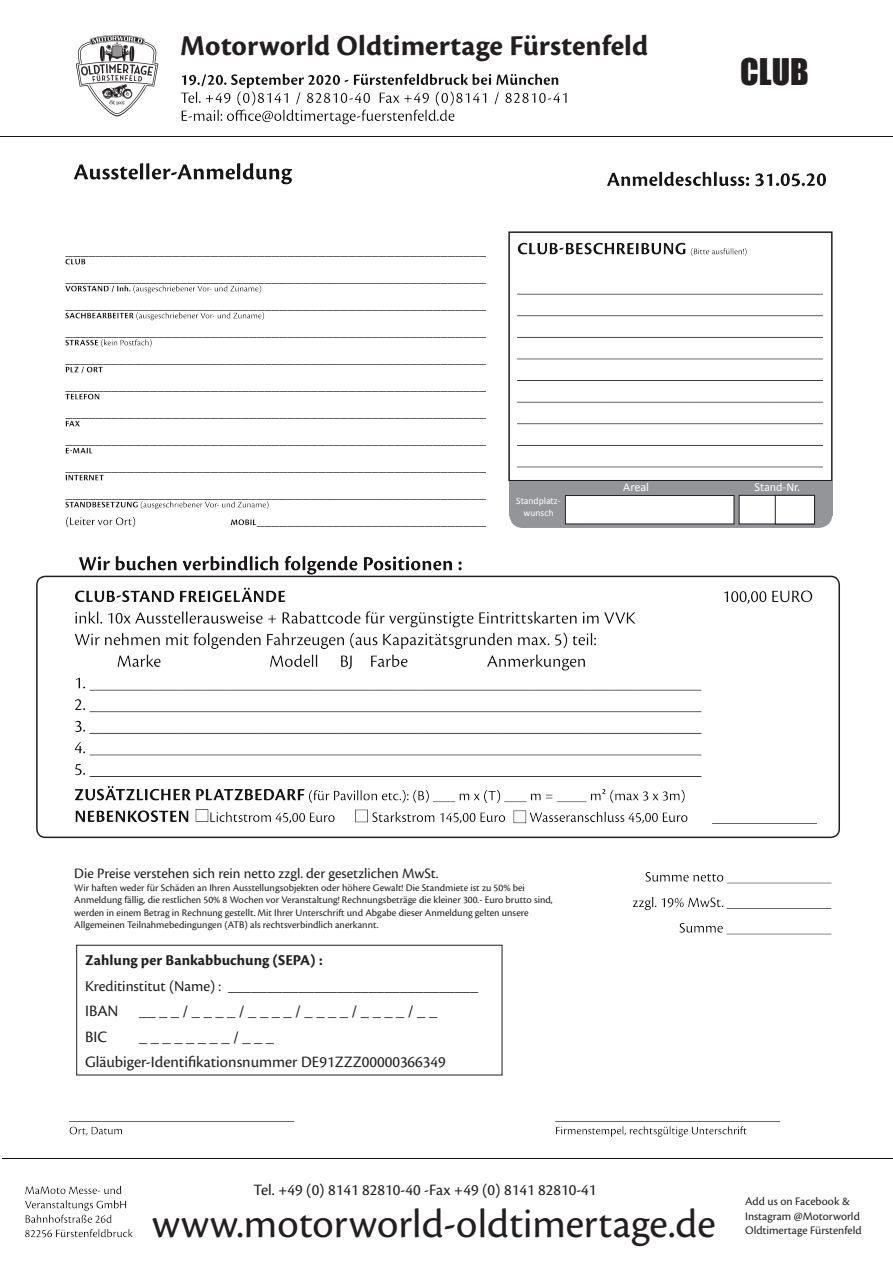
<style>
.page{position:relative;width:893px;height:1263px;background:#fff}
.page>*{position:absolute;margin:0;border:0;box-sizing:border-box;transform-origin:0 0}
.t1{font:42.3px "Cronos Pro";color:#231f20}
.t2{font:33.75px "Impact";color:#231f20}
.t3{font:700 30px "Cronos Pro";letter-spacing:.005em;color:#231f20}
.t4{font:16.5px/25.5px "Cronos Pro";color:#231f20}
.t5{font:15.6px "Cronos Pro";letter-spacing:-.005em;color:#231f20}
.t6{font:700 15.6px "Cronos Pro";color:#231f20}
.t7{font:15px "Cronos Pro";color:#231f20}
.t8{font:12.15px "Calibri";color:#fff}
.t9{font:12px/14.4px "Cronos Pro";color:#231f20}
.t10{font:10.5px/12.6px "Cronos Pro";color:#231f20}
.t11{font:9.75px/11.7px "Calibri";color:#fff;text-align:center}
</style>
<div class="page">
<hr style="left:0;top:136px;width:893px;height:3px;background:#231f20;opacity:.5">
<div style="left:177px;top:70px;width:411px;height:56px;background:#231f20;opacity:.5"></div>
<div style="left:521px;top:867px;width:328px;height:72px;background:#231f20;opacity:.5"></div>
<div style="left:602px;top:167px;width:249px;height:27px;background:#231f20;opacity:.5"></div>
<div style="left:68px;top:158px;width:253px;height:39px;background:#231f20;opacity:.5"></div>
<div style="left:76px;top:945px;width:426px;height:130px;border:1px solid #231f20"></div>
<hr style="left:2px;top:1157px;width:891px;height:3px;background:#231f20;opacity:.5">
<div style="left:22px;top:1182px;width:132px;height:74px;background:#231f20;opacity:.5"></div>
<div style="left:513px;top:237px;width:331px;height:234px;background:#231f20;opacity:.5"></div>
<div style="left:62px;top:256px;width:432px;height:255px;background:#231f20;opacity:.5"></div>
<div style="left:508px;top:231px;width:325px;height:250px;border:2px solid #231f20"></div>
<div style="left:509px;top:481px;width:323px;height:47px;background:linear-gradient(to right,#939598,#939598);border-radius:14px"></div>
<div style="left:509px;top:481px;width:323px;height:34px;background:#939598"></div>
<div style="left:565px;top:495px;width:169px;height:29px;background:#fff"></div>
<div style="left:565px;top:495px;width:169px;height:29px;border:1px solid #231f20"></div>
<div style="left:739px;top:495px;width:75px;height:29px;background:#fff"></div>
<div style="left:739px;top:495px;width:76px;height:29px;border:1px solid #231f20"></div>
<div style="left:775px;top:495px;width:40px;height:29px;border:1px solid #231f20"></div>
<div style="left:36px;top:576px;width:804px;height:262px;border:2px solid #231f20;border-radius:9px"></div>
<div style="left:74px;top:551px;width:412px;height:27px;background:#231f20;opacity:.5"></div>
<div style="left:70px;top:585px;width:764px;height:243px;background:#231f20;opacity:.5"></div>
<svg style="left:369px;top:809px;width:136px;height:14px"></svg>
<div style="left:352px;top:809px;width:17px;height:15px;background:#231f20;opacity:.5"></div>
<svg style="left:76px;top:35px;width:82px;height:81px"></svg>
<h3 class="t3" style="left:180px;top:29px;width:469px">Motorworld Oldtimertage Fürstenfeld</h3>
<h2 class="t2" style="left:740px;top:45px;width:70px">CLUB</h2>
<p class="t11" style="left:516px;top:495px;width:46px">Standplatz&shy;wunsch</p>
<p class="t8" style="left:623px;top:479px;width:27px">Areal</p>
<p class="t8" style="left:754px;top:479px;width:47px">Stand-Nr.</p>
<h3 class="t7" style="left:74px;top:865px;width:366px">Die Preise verstehen sich rein netto zzgl. der gesetzlichen MwSt.</h3>
<p class="t10" style="left:74px;top:881px;width:480px">Wir haften weder für Schäden an Ihren Ausstellungsobjekten oder höhere Gewalt! Die Standmiete ist zu 50% bei Anmeldung fällig, die restlichen 50% 8 Wochen vor Veranstaltung! Rechnungsbeträge die kleiner 300.- Euro brutto sind, werden in einem Betrag in Rechnung gestellt. Mit Ihrer Unterschrift und Abgabe dieser Anmeldung gelten unsere Allgemeinen Teilnahmebedingungen (ATB) als rechtsverbindlich anerkannt.</p>
<h3 class="t6" style="left:85px;top:951px;width:239px">Zahlung per Bankabbuchung (SEPA) :</h3>
<h3 class="t5" style="left:85px;top:977px;width:395px">Kreditinstitut (Name) : ________________________________</h3>
<h3 class="t4" style="left:85px;top:998px;width:354px">IBAN __ _ _ / _ _ _ _ / _ _ _ _ / _ _ _ _ / _ _ _ _ / _ _<br>BIC</h3>
<h3 class="t4" style="left:85px;top:1024px;width:362px;text-indent:54px">_ _ _ _ _ _ _ _ / _ _ _<br>Gläubiger-Identifikationsnummer DE91ZZZ00000366349</h3>
<h3 class="t4" style="left:254px;top:1177px;width:344px">Tel. +49 (0) 8141 82810-40 -Fax +49 (0) 8141 82810-41</h3>
<h1 class="t1" style="left:152px;top:1199px;width:566px">www.motorworld-oldtimertage.de</h1>
<p class="t9" style="left:745px;top:1194px;width:118px">Add us on Facebook &amp;<br>Instagram @Motorworld<br>Oldtimertage Fürstenfeld</p>
</div>
